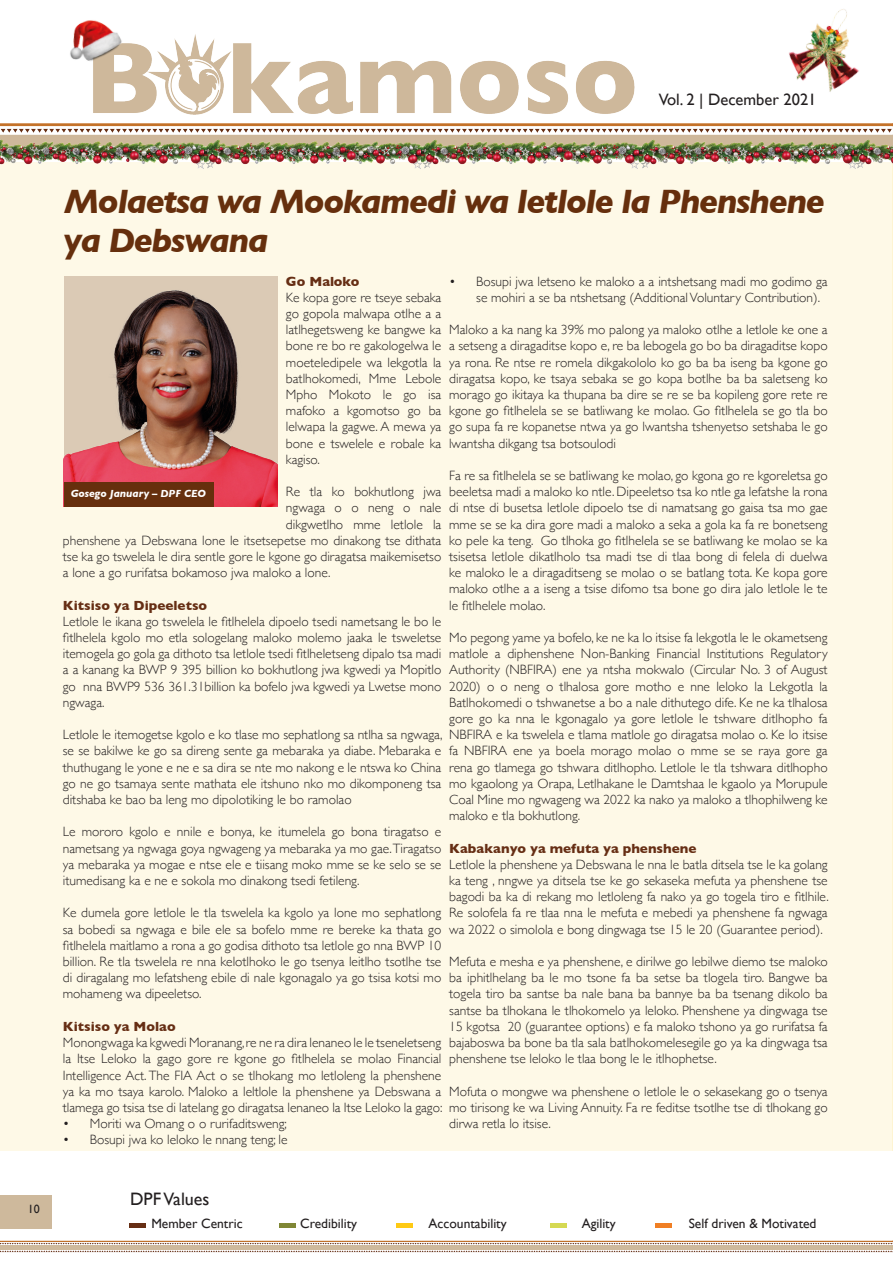
<style>
.page{position:relative;width:893px;height:1263px;background:#fff}
.page>*{position:absolute;margin:0;border:0;box-sizing:border-box;transform-origin:0 0}
.t1{font:italic 700 34.5px/39px "Gill Sans";letter-spacing:-.04em;color:#662f0d}
.t2{font:18px "Gill Sans";color:#231f20}
.t3{font:16.5px "Gill Sans";color:#231f20}
.t4{font:300 13.5px/16.2px "Gill Sans";color:#231f20;text-align:justify}
.t5{font:700 13.5px "Gill Sans";color:#662e14}
.t6{font:13.5px "Gill Sans";color:#231f20}
.t7{font:12px "Gill Sans";color:#231f20}
.t8{font:italic 700 10.5px "Gill Sans";color:#fff}
</style>
<div class="page">
<img style="left:0;top:34px;width:893px;height:103px">
<svg style="left:0;top:1241px;width:893px;height:11px"></svg>
<hr style="left:431px;top:1241px;width:462px;height:1px;background:#c17029">
<div style="left:431px;top:1245px;width:462px;height:5px;background:#ceb99c"></div>
<div style="left:0;top:163px;width:893px;height:988px;background:#fef9e7"></div>
<hr style="left:130px;top:1223px;width:16px;height:4px;background:#662e14">
<hr style="left:279px;top:1223px;width:16px;height:4px;background:#808735">
<hr style="left:396px;top:1223px;width:16px;height:4px;background:#feca14">
<hr style="left:550px;top:1223px;width:17px;height:4px;background:#d5d953">
<hr style="left:655px;top:1223px;width:17px;height:4px;background:#f07f24">
<div style="left:0;top:1195px;width:51px;height:34px;background:#ceb99c"></div>
<img style="left:64px;top:20px;width:61px;height:46px">
<img style="left:0;top:137px;width:204px;height:32px">
<img style="left:204px;top:137px;width:217px;height:32px">
<img style="left:421px;top:137px;width:433px;height:32px">
<img style="left:854px;top:137px;width:39px;height:35px">
<img style="left:767px;top:9px;width:117px;height:101px">
<img style="left:64px;top:276px;width:213px;height:231px">
<div style="left:64px;top:482px;width:149px;height:25px;background:#662f0d"></div>
<p class="t3" style="left:659px;top:90px;width:159px">Vol. 2 | December 2021</p>
<p class="t7" style="left:28px;top:1202px;width:13px">10</p>
<p class="t1" style="left:64px;top:182px;width:763px">Molaetsa wa Mookamedi wa letlole la Phenshene ya Debswana</p>
<p class="t5" style="left:286px;top:270px;width:75px">Go Maloko</p>
<p class="t4" style="left:286px;top:289px;width:157px">Ke kopa gore re tseye sebaka go gopoIa malwapa otlhe a a latlhegetsweng ke bangwe ka bone re bo re gakologelwa le moeteledipele wa lekgotla la batlhokomedi, Mme Lebole Mpho Mokoto le go isa mafoko a kgomotso go ba lelwapa la gagwe. A mewa ya bone e tswelele e robale ka kagiso.</p>
<p class="t4" style="left:286px;top:483px;width:157px">Re tla ko bokhutlong jwa</p>
<p class="t4" style="left:286px;top:499px;width:157px">ngwaga o o neng o nale</p>
<p class="t4" style="left:286px;top:515px;width:157px">dikgwetlho mme letlole la</p>
<p class="t4" style="left:63px;top:532px;width:380px">phenshene ya Debswana lone le itsetsepetse mo dinakong tse dithata</p>
<p class="t4" style="left:63px;top:548px;width:380px">tse ka go tswelela le dira sentle gore le kgone go diragatsa maikemisetso</p>
<p class="t4" style="left:63px;top:564px;width:269px">a lone a go rurifatsa bokamoso jwa maloko a lone.</p>
<p class="t5" style="left:63px;top:594px;width:146px">Kitsiso ya Dipeeletso</p>
<p class="t4" style="left:63px;top:613px;width:380px">Letlole le ikana go tswelela le fitlhelela dipoelo tsedi nametsang le bo le fitlhelela kgolo mo etla sologelang maloko molemo jaaka le tsweletse itemogela go gola ga dithoto tsa letlole tsedi fitlheletseng dipalo tsa madi a a kanang ka BWP 9 395 billion ko bokhutlong jwa kgwedi ya Mopitlo go nna BWP9 536 361.31billion ka bofelo jwa kgwedi ya Lwetse mono ngwaga.</p>
<p class="t4" style="left:63px;top:726px;width:381px">Letlole le itemogetse kgolo e ko tlase mo sephatlong sa ntlha sa ngwaga, se se bakilwe ke go sa direng sente ga mebaraka ya diabe. Mebaraka e thuthugang le yone e ne e sa dira se nte mo nakong e le ntswa ko China go ne go tsamaya sente mathata ele itshuno nko mo dikomponeng tsa ditshaba ke bao ba leng mo dipolotiking le bo ramolao</p>
<p class="t4" style="left:63px;top:823px;width:380px">Le mororo kgolo e nnile e bonya, ke itumelela go bona tiragatso e nametsang ya ngwaga goya ngwageng ya mebaraka ya mo gae.Tiragatso ya mebaraka ya mogae e ntse ele e tiisang moko mme se ke selo se se itumedisang ka e ne e sokola mo dinakong tsedi fetileng.</p>
<p class="t4" style="left:63px;top:904px;width:380px">Ke dumela gore letlole le tla tswelela ka kgolo ya lone mo sephatlong sa bobedi sa ngwaga e bile ele sa bofelo mme re bereke ka thata go fitlhelela maitlamo a rona a go godisa dithoto tsa letlole go nna BWP 10 billion. Re tla tswelela re nna kelotlhoko le go tsenya leitlho tsotlhe tse di diragalang mo lefatsheng ebile di nale kgonagalo ya go tsisa kotsi mo mohameng wa dipeeletso.</p>
<p class="t5" style="left:63px;top:1015px;width:114px">Kitsiso ya Molao</p>
<p class="t4" style="left:63px;top:1034px;width:381px">Monongwaga ka kgwedi Moranang, re ne ra dira lenaneo le le tseneletseng la Itse Leloko la gago gore re kgone go fitlhelela se molao Financial Intelligence Act. The FIA Act o se tlhokang mo letloleng la phenshene ya ka mo tsaya karolo. Maloko a leltlole la phenshene ya Debswana a tlamega go tsisa tse di latelang go diragatsa lenaneo la Itse Leloko la gago:</p>
<p class="t4" style="left:63px;top:1115px;width:226px">• Moriti wa Omang o o rurifaditsweng;</p>
<p class="t4" style="left:63px;top:1131px;width:226px">• Bosupi jwa ko leloko le nnang teng; le</p>
<p class="t4" style="left:476px;top:272px;width:353px;text-indent:-27px">• Bosupi jwa letseno ke maloko a a intshetsang madi mo godimo ga se mohiri a se ba ntshetsang (Additional Voluntary Contribution).</p>
<p class="t4" style="left:449px;top:321px;width:380px">Maloko a ka nang ka 39% mo palong ya maloko otlhe a letlole ke one a a setseng a diragaditse kopo e, re ba lebogela go bo ba diragaditse kopo ya rona. Re ntse re romela dikgakololo ko go ba ba iseng ba kgone go diragatsa kopo, ke tsaya sebaka se go kopa botlhe ba ba saletseng ko morago go ikitaya ka thupana ba dire se re se ba kopileng gore rete re kgone go fitlhelela se se batliwang ke molao. Go fitlhelela se go tla bo go supa fa re kopanetse ntwa ya go lwantsha tshenyetso setshaba le go lwantsha dikgang tsa botsoulodi</p>
<p class="t4" style="left:449px;top:467px;width:380px">Fa re sa fitlhelela se se batliwang ke molao, go kgona go re kgoreletsa go beeletsa madi a maloko ko ntle. Dipeeletso tsa ko ntle ga lefatshe la rona di ntse di busetsa letlole dipoelo tse di namatsang go gaisa tsa mo gae mme se se ka dira gore madi a maloko a seka a gola ka fa re bonetseng ko pele ka teng. Go tlhoka go fitlhelela se se batliwang ke molao se ka tsisetsa letlole dikatlholo tsa madi tse di tlaa bong di felela di duelwa ke maloko le a diragaditseng se molao o se batlang tota. Ke kopa gore maloko otlhe a a iseng a tsise difomo tsa bone go dira jalo letlole le te le fitlhelele molao.</p>
<p class="t4" style="left:449px;top:629px;width:380px">Mo pegong yame ya bofelo, ke ne ka lo itsise fa lekgotla le le okametseng matlole a diphenshene Non-Banking Financial Institutions Regulatory Authority (NBFIRA) ene ya ntsha mokwalo (Circular No. 3 of August 2020) o o neng o tlhalosa gore motho e nne leloko la Lekgotla la Batlhokomedi o tshwanetse a bo a nale dithutego dife. Ke ne ka tlhalosa gore go ka nna le kgonagalo ya gore letlole le tshware ditlhopho fa NBFIRA e ka tswelela e tlama matlole go diragatsa molao o. Ke lo itsise fa NBFIRA ene ya boela morago molao o mme se se raya gore ga rena go tlamega go tshwara ditlhopho. Letlole le tla tshwara ditlhopho mo kgaolong ya Orapa, Letlhakane le Damtshaa le kgaolo ya Morupule Coal Mine mo ngwageng wa 2022 ka nako ya maloko a tlhophilweng ke maloko e tla bokhutlong.</p>
<p class="t5" style="left:449px;top:837px;width:249px">Kabakanyo ya mefuta ya phenshene</p>
<p class="t4" style="left:449px;top:856px;width:381px">Letlole la phenshene ya Debswana le nna le batla ditsela tse le ka golang ka teng , nngwe ya ditsela tse ke go sekaseka mefuta ya phenshene tse bagodi ba ka di rekang mo letloleng fa nako ya go togela tiro e fitlhile.<br>Re solofela fa re tlaa nna le mefuta e mebedi ya phenshene fa ngwaga wa 2022 o simolola e bong dingwaga tse 15 le 20 (Guarantee period).</p>
<p class="t4" style="left:449px;top:953px;width:380px">Mefuta e mesha e ya phenshene, e dirilwe go lebilwe diemo tse maloko ba iphitlhelang ba le mo tsone fa ba setse ba tlogela tiro. Bangwe ba togela tiro ba santse ba nale bana ba bannye ba ba tsenang dikolo ba santse ba tlhokana le tlhokomelo ya leloko. Phenshene ya dingwaga tse 15 kgotsa 20 (guarantee options) e fa maloko tshono ya go rurifatsa fa bajaboswa ba bone ba tla sala batlhokomelesegile go ya ka dingwaga tsa phenshene tse leloko le tlaa bong le le itlhophetse.</p>
<p class="t4" style="left:449px;top:1082px;width:380px">Mofuta o mongwe wa phenshene o letlole le o sekasekang go o tsenya mo tirisong ke wa Living Annuity. Fa re feditse tsotlhe tse di tlhokang go dirwa retla lo itsise.</p>
<p class="t8" style="left:71px;top:487px;width:137px">Gosego January – DPF CEO</p>
<h2 class="t2" style="left:130px;top:1188px;width:81px">DPF Values</h2>
<p class="t6" style="left:151px;top:1216px;width:93px">Member Centric</p>
<p class="t6" style="left:300px;top:1216px;width:58px">Credibility</p>
<p class="t6" style="left:429px;top:1216px;width:80px">Accountability</p>
<p class="t6" style="left:582px;top:1216px;width:36px">Agility</p>
<p class="t6" style="left:689px;top:1216px;width:129px">Self driven &amp; Motivated</p>
</div>
